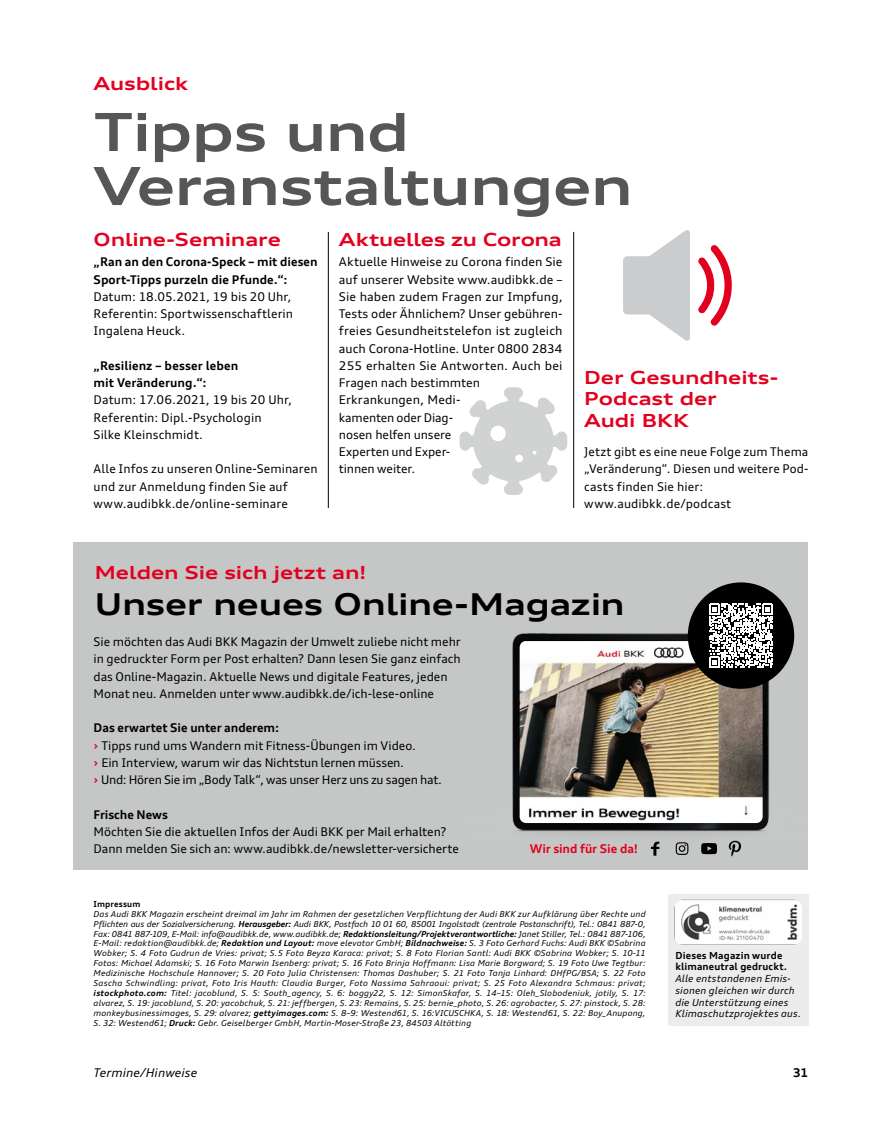
<style>
.page{position:relative;width:885px;height:1123px;background:#fff}
.page>*{position:absolute;margin:0;border:0;box-sizing:border-box;transform-origin:0 0}
.t1{font:700 expanded 52.5px/54px "Audi Type";letter-spacing:-.015em;color:#565656}
.t2{font:700 expanded 30px "Audi Type";letter-spacing:-.005em;color:#000}
.t3{font:700 expanded 18px/21.6px "Audi Type";letter-spacing:-.005em;color:#e3001f}
.t4{font:12px/17.2px "Audi Type";color:#000}
.t5{font:700 12px/17.2px "Audi Type";letter-spacing:.005em;color:#000}
.t6{font:12px "Audi Type";letter-spacing:-.025em;color:#000}
.t7{font:700 12px "Audi Type";letter-spacing:-.01em;color:#e3001f}
.t8{font:italic 12px "Audi Type";letter-spacing:.01em;color:#000}
.t9{font:italic 9.75px/11.7px "Audi Type";letter-spacing:.02em;color:#000}
.t10{font:700 9.75px/11.7px "Audi Type";letter-spacing:.015em;color:#000}
.t11{font:italic 8.25px/9.9px "Audi Type";letter-spacing:.02em;color:#000;text-align:justify}
.t12{font:700 8.25px "Audi Type";letter-spacing:.02em;color:#000}
.s1{font-weight:700;color:#e3001f}
.s2{font-weight:700}
</style>
<div class="page">
<div style="left:668px;top:893px;width:140px;height:132px;background:#ececed"></div>
<div style="left:74px;top:542px;width:734px;height:328px;background:#c5c6c6"></div>
<img style="left:674px;top:899px;width:127px;height:45px">
<svg style="left:701px;top:843px;width:16px;height:11px"></svg>
<svg style="left:728px;top:842px;width:13px;height:14px"></svg>
<svg style="left:675px;top:842px;width:13px;height:13px"></svg>
<svg style="left:650px;top:842px;width:9px;height:13px"></svg>
<hr style="left:328px;top:232px;width:1px;height:276px;background:#000">
<hr style="left:573px;top:232px;width:1px;height:276px;background:#000">
<svg style="left:459px;top:387px;width:108px;height:108px"></svg>
<svg style="left:698px;top:245px;width:34px;height:81px"></svg>
<svg style="left:623px;top:230px;width:66px;height:111px"></svg>
<img style="left:512px;top:607px;width:283px;height:235px">
<img style="left:519px;top:641px;width:243px;height:182px">
<div style="left:687px;top:582px;width:107px;height:106px;background:#000;border-radius:50%"></div>
<svg style="left:709px;top:603px;width:64px;height:64px"></svg>
<p class="t3" style="left:94px;top:73px;width:96px">Ausblick</p>
<h3 class="t1" style="left:94px;top:105px;width:540px">Tipps und<br>Veranstaltungen</h3>
<h4 class="t3" style="left:94px;top:228px;width:189px">Online-Seminare</h4>
<p class="t5" style="left:94px;top:253px;width:225px">„Ran an den Corona-Speck – mit diesen<br>Sport-Tipps purzeln die Pfunde.“:</p>
<p class="t4" style="left:94px;top:288px;width:201px">Datum: 18.05.2021, 19 bis 20 Uhr,<br>Referentin: Sportwissenschaftlerin<br>Ingalena Heuck.</p>
<p class="t5" style="left:94px;top:357px;width:146px">„Resilienz – besser leben mit Veränderung.“:</p>
<p class="t4" style="left:94px;top:391px;width:200px">Datum: 17.06.2021, 19 bis 20 Uhr,<br>Referentin: Dipl.-Psychologin<br>Silke Kleinschmidt.</p>
<p class="t4" style="left:94px;top:460px;width:225px">Alle Infos zu unseren Online-Seminaren und zur Anmeldung finden Sie auf www.audibkk.de/online-seminare</p>
<h4 class="t3" style="left:339px;top:228px;width:224px">Aktuelles zu Corona</h4>
<p class="t4" style="left:339px;top:253px;width:225px">Aktuelle Hinweise zu Corona finden Sie auf unserer Website www.audibkk.de –<br>Sie haben zudem Fragen zur Impfung,<br>Tests oder Ähnlichem? Unser gebühren&shy;freies Gesundheitstelefon ist zugleich auch Corona-Hotline. Unter 0800 2834<br>255 erhalten Sie Antworten. Auch bei<br>Fragen nach bestimmten<br>Erkrankungen, Medi-<br>kamenten oder Diag-<br>nosen helfen unsere<br>Experten und Exper-<br>tinnen weiter.</p>
<h4 class="t3" style="left:584px;top:366px;width:195px">Der Gesundheits-<br>Podcast der<br>Audi BKK</h4>
<p class="t4" style="left:584px;top:443px;width:225px">Jetzt gibt es eine neue Folge zum Thema „Veränderung“. Diesen und weitere Pod&shy;casts finden Sie hier: www.audibkk.de/podcast</p>
<p class="t3" style="left:95px;top:561px;width:273px">Melden Sie sich jetzt an!</p>
<h3 class="t2" style="left:95px;top:585px;width:531px">Unser neues Online-Magazin</h3>
<p class="t4" style="left:94px;top:633px;width:368px">Sie möchten das Audi BKK Magazin der Umwelt zuliebe nicht mehr in gedruckter Form per Post erhalten? Dann lesen Sie ganz einfach das Online-Magazin. Aktuelle News und digitale Features, jeden Monat neu. Anmelden unter www.audibkk.de/ich-lese-online</p>
<p class="t5" style="left:94px;top:719px;width:187px">Das erwartet Sie unter anderem:</p>
<p class="t4" style="left:94px;top:736px;width:324px"><span class="s1">›</span> Tipps rund ums Wandern mit Fitness-Übungen im Video.</p>
<p class="t4" style="left:94px;top:753px;width:312px"><span class="s1">›</span> Ein Interview, warum wir das Nichtstun lernen müssen.</p>
<p class="t6" style="left:94px;top:772px;width:350px"><span class="s1">›</span> Und: Hören Sie im „Body Talk“, was unser Herz uns zu sagen hat.</p>
<p class="t5" style="left:94px;top:805px;width:76px">Frische News</p>
<p class="t4" style="left:94px;top:822px;width:354px">Möchten Sie die aktuellen Infos der Audi BKK per Mail erhalten?</p>
<p class="t4" style="left:94px;top:840px;width:367px">Dann melden Sie sich an: www.audibkk.de/newsletter-versicherte</p>
<p class="t7" style="left:529px;top:841px;width:110px">Wir sind für Sie da!</p>
<h2 class="t12" style="left:94px;top:898px;width:48px">Impressum</h2>
<p class="t11" style="left:94px;top:908px;width:553px">Das Audi BKK Magazin erscheint dreimal im Jahr im Rahmen der gesetzlichen Verpflichtung der Audi BKK zur Aufklärung über Rechte und Pflichten aus der Sozialversicherung. <span class="s2">Herausgeber:</span> Audi BKK, Postfach 10 01 60, 85001 Ingolstadt (zentrale Postanschrift), Tel.: 0841 887-0, Fax: 0841 887-109, E-Mail: info@audibkk.de, www.audibkk.de; <span class="s2">Redaktionsleitung/Projektverantwortliche:</span> Janet Stiller, Tel.: 0841 887-106, E-Mail: redaktion@audibkk.de; <span class="s2">Redaktion und Layout:</span> move elevator GmbH; <span class="s2">Bildnachweise:</span> S. 3 Foto Gerhard Fuchs: Audi BKK ©Sabrina Wobker; S. 4 Foto Gudrun de Vries: privat; S.5 Foto Beyza Karaca: privat; S. 8 Foto Florian Santl: Audi BKK ©Sabrina Wobker; S. 10-11<br>Fotos: Michael Adamski; S. 16 Foto Marwin Isenberg: privat; S. 16 Foto Brinja Hoffmann: Lisa Marie Borgward; S. 19 Foto Uwe Tegtbur:<br>Medizinische Hochschule Hannover; S. 20 Foto Julia Christensen: Thomas Dashuber; S. 21 Foto Tanja Linhard: DHfPG/BSA; S. 22 Foto Sascha Schwindling: privat, Foto Iris Hauth: Claudia Burger, Foto Nassima Sahraoui: privat; S. 25 Foto Alexandra Schmaus: privat; <span class="s2">istockphoto.com:</span> Titel: jacoblund, S. 5: South_agency, S. 6: boggy22, S. 12: SimonSkafar, S. 14–15: Oleh_Slobodeniuk, jotily, S. 17: alvarez, S. 19: jacoblund, S. 20: yacobchuk, S. 21: jeffbergen, S. 23: Remains, S. 25: bernie_photo, S. 26: agrobacter, S. 27: pinstock, S. 28: monkeybusinessimages, S. 29: alvarez; <span class="s2">gettyimages.com:</span> S. 8–9: Westend61, S. 16:VICUSCHKA, S. 18: Westend61, S. 22: Boy_Anupong, S. 32: Westend61; <span class="s2">Druck:</span> Gebr. Geiselberger GmbH, Martin-Moser-Straße 23, 84503 Altötting</p>
<p class="t10" style="left:675px;top:949px;width:113px">Dieses Magazin wurde klimaneutral gedruckt.</p>
<p class="t9" style="left:675px;top:972px;width:127px">Alle entstandenen Emis&shy;sionen gleichen wir durch die Unterstützung eines<br>Klimaschutzprojektes aus.</p>
<h2 class="t8" style="left:94px;top:1065px;width:105px">Termine/Hinweise</h2>
<h3 class="t5" style="left:792px;top:1064px;width:17px">31</h3>
</div>
